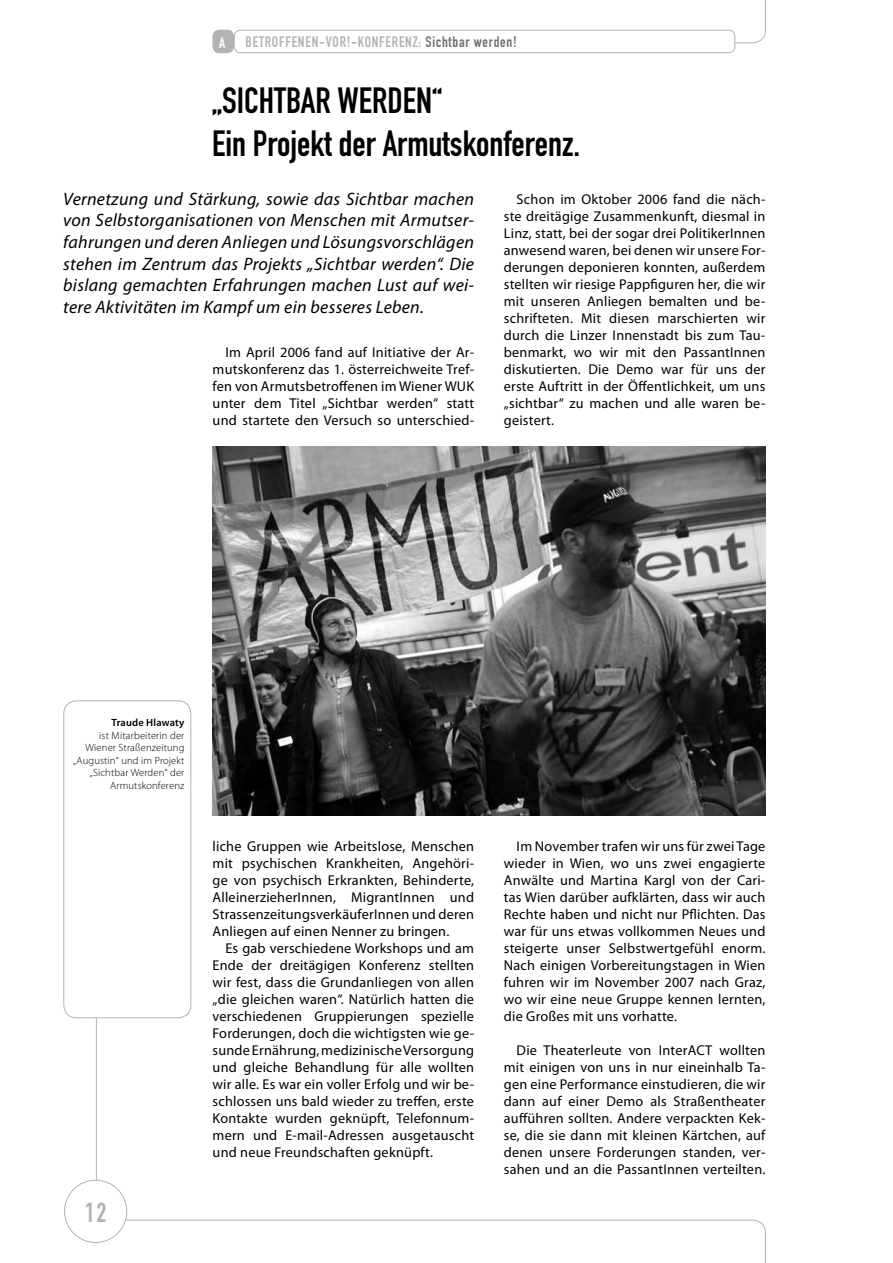
<style>
.page{position:relative;width:893px;height:1263px;background:#fff}
.page>*{position:absolute;margin:0;border:0;box-sizing:border-box;transform-origin:0 0}
.t1{font:36px/43.2px "DIN Engschrift";color:#000}
.t2{font:27px "DIN Engschrift";color:#b1b3b4}
.t3{font:italic 18px/21.6px "Myriad Pro";letter-spacing:.015em;color:#000;text-align:justify}
.t4{font:15px "DIN Engschrift";color:#b1b3b4}
.t5{font:15px "DIN Engschrift";letter-spacing:.05em;color:#707173}
.t6{font:15px "DIN Engschrift";color:#fff}
.t7{font:14.25px/17px "Myriad Pro";letter-spacing:.015em;color:#000;text-align:justify}
.t8{font:300 10.5px/12.6px "Myriad Pro";letter-spacing:.015em;color:#000;text-align:right}
.t9{font:600 10.5px "Myriad Pro";letter-spacing:.015em;color:#000}
.s1{color:#b1b3b4}
</style>
<div class="page">
<svg style="left:212px;top:0;width:554px;height:44px"></svg>
<div style="left:234px;top:30px;width:501px;height:23px;background:#fff;border-radius:6px"></div>
<div style="left:234px;top:30px;width:501px;height:23px;border:1px solid #b1b3b4;border-radius:6px"></div>
<div style="left:213px;top:30px;width:20px;height:23px;background:#b1b3b4;border-radius:6px"></div>
<div style="left:213px;top:30px;width:21px;height:23px;border:1px solid #b1b3b4;border-radius:6px"></div>
<svg style="left:109px;top:1219px;width:657px;height:44px"></svg>
<hr style="left:96px;top:1018px;width:1px;height:168px;background:#b1b3b4">
<div style="left:63px;top:700px;width:128px;height:318px;border:1px solid #b1b3b4;border-radius:13px"></div>
<div style="left:65px;top:1180px;width:62px;height:62px;background:#fff;border-radius:50%"></div>
<div style="left:64px;top:1180px;width:63px;height:63px;border:1px solid #b1b3b4;border-radius:50%"></div>
<img style="left:213px;top:447px;width:552px;height:368px">
<p class="t6" style="left:219px;top:34px;width:8px">A</p>
<p class="t4" style="left:246px;top:33px;width:15px">Betroffenen</p>
<p class="t4" style="left:319px;top:33px;width:54px">-Vor!-Konferenz</p>
<p class="t5" style="left:418px;top:33px;width:100px"><span class="s1">:</span> Sichtbar werden!</p>
<h1 class="t1" style="left:212px;top:79px;width:370px">„SICHTBAR WERDEN“<br>Ein Projekt der Armutskonferenz.</h1>
<p class="t3" style="left:63px;top:188px;width:412px">Vernetzung und Stärkung, sowie das Sichtbar machen von Selbstorganisationen von Menschen mit Armutser&shy;fahrungen und deren Anliegen und Lösungsvorschlägen stehen im Zentrum das Projekts „Sichtbar werden“. Die bislang gemachten Erfahrungen machen Lust auf wei&shy;tere Aktivitäten im Kampf um ein besseres Leben.</p>
<p class="t7" style="left:213px;top:344px;width:263px;text-indent:13px">Im April 2006 fand auf Initiative der Ar&shy;mutskonferenz das 1. österreichweite Tref&shy;fen von Armutsbetroffenen im Wiener WUK unter dem Titel „Sichtbar werden“ statt und startete den Versuch so unterschied-</p>
<p class="t7" style="left:504px;top:191px;width:263px;text-indent:13px">Schon im Oktober 2006 fand die näch&shy;ste dreitägige Zusammenkunft, diesmal in Linz, statt, bei der sogar drei PolitikerInnen anwesend waren, bei denen wir unsere For&shy;derungen deponieren konnten, außerdem stellten wir riesige Pappfiguren her, die wir mit unseren Anliegen bemalten und be&shy;schrifteten. Mit diesen marschierten wir durch die Linzer Innenstadt bis zum Tau&shy;benmarkt, wo wir mit den PassantInnen diskutierten. Die Demo war für uns der erste Auftritt in der Öffentlichkeit, um uns „sichtbar“ zu machen und alle waren be&shy;geistert.</p>
<p class="t9" style="left:112px;top:716px;width:74px">Traude Hlawaty</p>
<p class="t8" style="left:73px;top:729px;width:113px">ist Mitarbeiterin der<br>Wiener Straßenzeitung „Augustin“ und im Projekt „Sichtbar Werden“ der<br>Armutskonferenz</p>
<h2 class="t2" style="left:85px;top:1197px;width:23px">12</h2>
<p class="t7" style="left:213px;top:837px;width:263px">liche Gruppen wie Arbeitslose, Menschen mit psychischen Krankheiten, Angehöri&shy;ge von psychisch Erkrankten, Behinderte, AlleinerzieherInnen, MigrantInnen und StrassenzeitungsverkäuferInnen und deren Anliegen auf einen Nenner zu bringen.</p>
<p class="t7" style="left:213px;top:939px;width:263px;text-indent:13px">Es gab verschiedene Workshops und am Ende der dreitägigen Konferenz stellten wir fest, dass die Grundanliegen von allen „die gleichen waren“. Natürlich hatten die verschiedenen Gruppierungen spezielle Forderungen, doch die wichtigsten wie ge&shy;sunde Ernährung, medizinische Versorgung und gleiche Behandlung für alle wollten wir alle. Es war ein voller Erfolg und wir be&shy;schlossen uns bald wieder zu treffen, erste Kontakte wurden geknüpft, Telefonnum&shy;mern und E-mail-Adressen ausgetauscht und neue Freundschaften geknüpft.</p>
<p class="t7" style="left:504px;top:837px;width:263px;text-indent:13px">Im November trafen wir uns für zwei Tage wieder in Wien, wo uns zwei engagierte Anwälte und Martina Kargl von der Cari&shy;tas Wien darüber aufklärten, dass wir auch Rechte haben und nicht nur Pflichten. Das war für uns etwas vollkommen Neues und steigerte unser Selbstwertgefühl enorm.<br>Nach einigen Vorbereitungstagen in Wien fuhren wir im November 2007 nach Graz, wo wir eine neue Gruppe kennen lernten, die Großes mit uns vorhatte.</p>
<p class="t7" style="left:504px;top:1041px;width:263px;text-indent:13px">Die Theaterleute von InterACT wollten mit einigen von uns in nur eineinhalb Ta&shy;gen eine Performance einstudieren, die wir dann auf einer Demo als Straßentheater aufführen sollten. Andere verpackten Kek&shy;se, die sie dann mit kleinen Kärtchen, auf denen unsere Forderungen standen, ver&shy;sahen und an die PassantInnen verteilten.</p>
</div>
